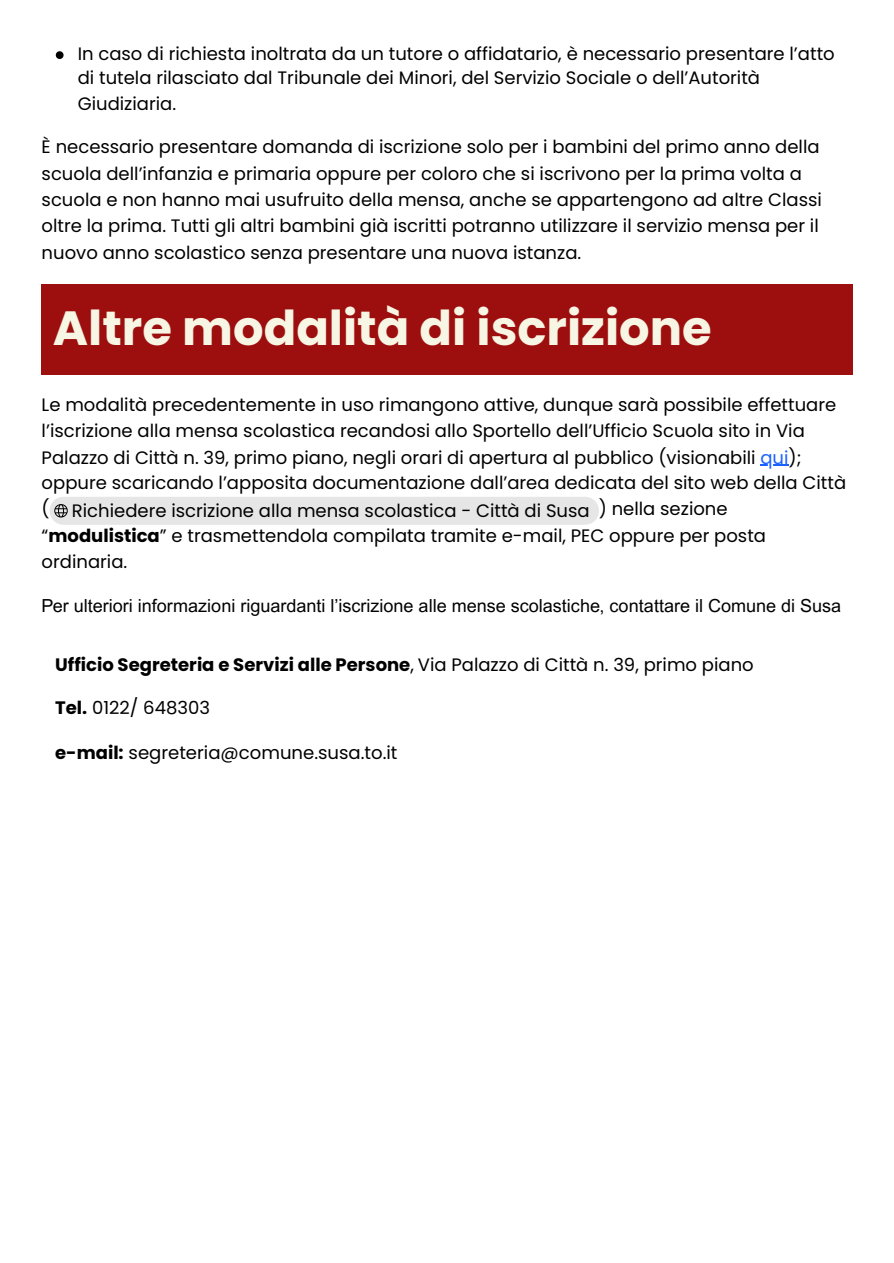
<style>
.page{position:relative;width:894px;height:1263px;background:#fff}
.page>*{position:absolute;margin:0;border:0;box-sizing:border-box;transform-origin:0 0}
.t1{font:700 48px "Poppins";color:#f7f5e3}
.t2{font:18px/26.4px "Poppins";color:#000}
.t3{font:18px "Arial MT Pro";color:#000}
.t4{font:700 18px "Poppins";color:#000}
.s1{color:#1a62ff}
.s2{font-weight:700}
.s3{font-weight:400}
</style>
<div class="page">
<svg style="left:760px;top:465px;width:28px;height:1px"></svg>
<svg style="left:56px;top:51px;width:7px;height:8px"></svg>
<div style="left:42px;top:285px;width:810px;height:90px;background:#9d0f0f"></div>
<div style="left:50px;top:497px;width:548px;height:28px;background:#e6e6e6"></div>
<p class="t2" style="left:78px;top:41px;width:758px;line-height:25.3px">In caso di richiesta inoltrata da un tutore o affidatario, è necessario presentare l’atto di tutela rilasciato dal Tribunale dei Minori, del Servizio Sociale o dell’Autorità<br>Giudiziaria.</p>
<p class="t2" style="left:42px;top:134px;width:781px">È necessario presentare domanda di iscrizione solo per i bambini del primo anno della scuola dell’infanzia e primaria oppure per coloro che si iscrivono per la prima volta a scuola e non hanno mai usufruito della mensa, anche se appartengono ad altre Classi oltre la prima. Tutti gli altri bambini già iscritti potranno utilizzare il servizio mensa per il nuovo anno scolastico senza presentare una nuova istanza.</p>
<p class="t1" style="left:53px;top:295px;width:660px">Altre modalità di iscrizione</p>
<p class="t2" style="left:42px;top:391px;width:805px">Le modalità precedentemente in uso rimangono attive, dunque sarà possibile effettuare l’iscrizione alla mensa scolastica recandosi allo Sportello dell’Ufficio Scuola sito in Via Palazzo di Città n. 39, primo piano, negli orari di apertura al pubblico (visionabili <span class="s1">qui</span>); oppure scaricando l’apposita documentazione dall’area dedicata del sito web della Città (</p>
<p class="t2" style="left:42px;top:496px;width:725px;text-indent:557px">) nella sezione “<span class="s2">modulistica</span>” e trasmettendola compilata tramite e-mail, PEC oppure per posta ordinaria.</p>
<h2 class="t3" style="left:42px;top:599px;width:800px">Per ulteriori informazioni riguardanti l’iscrizione alle mense scolastiche, contattare il Comune di Susa</h2>
<p class="t2" style="left:72px;top:497px;width:519px">Richiedere iscrizione alla mensa scolastica - Città di Susa</p>
<h1 class="t4" style="left:55px;top:652px;width:700px">Ufficio Segreteria e Servizi alle Persone<span class="s3">, Via Palazzo di Città n. 39, primo piano</span></h1>
<h1 class="t2" style="left:55px;top:695px;width:156px"><span class="s2">Tel.</span> 0122/ 648303</h1>
<h1 class="t2" style="left:55px;top:740px;width:344px"><span class="s2">e-mail:</span> segreteria@comune.susa.to.it</h1>
</div>
